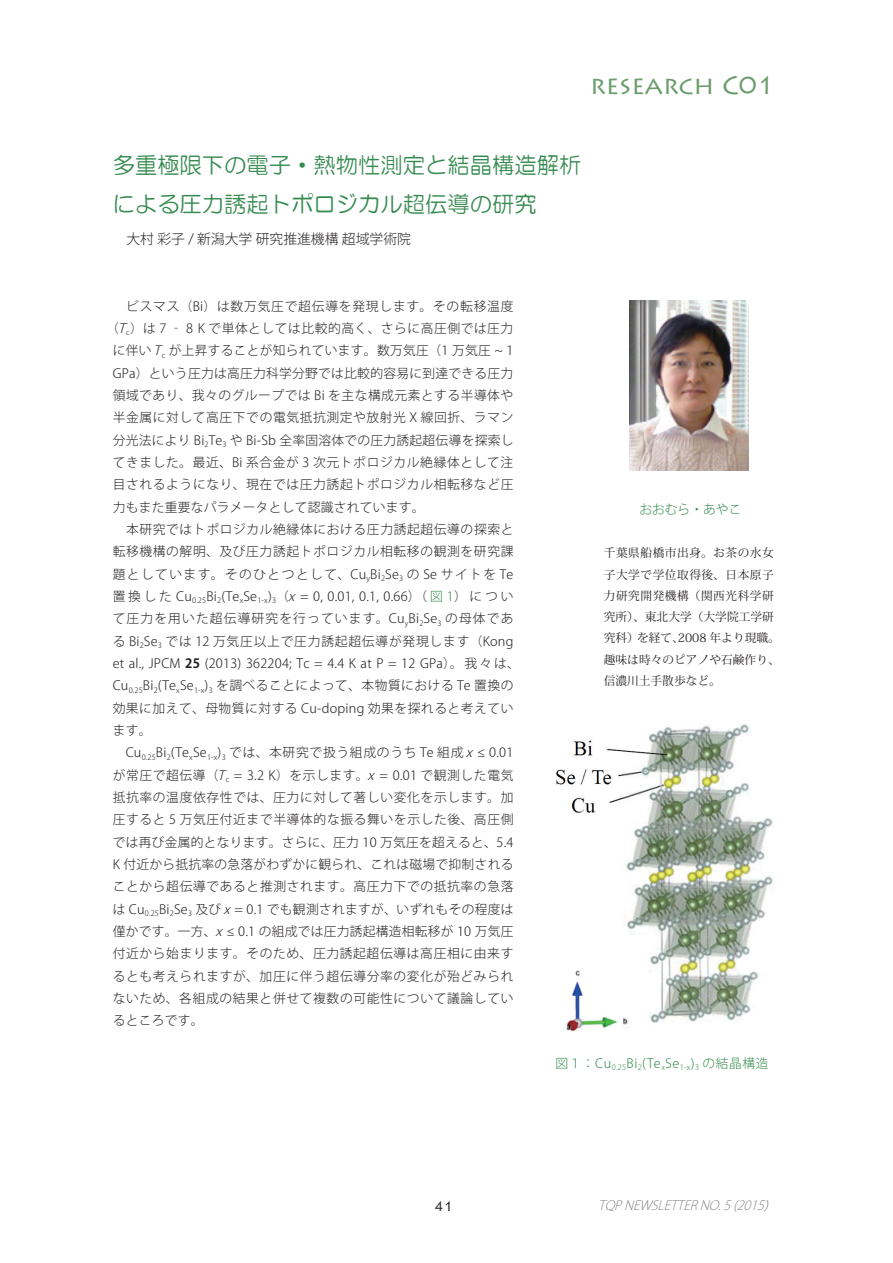
<style>
.page{position:relative;width:893px;height:1263px;background:#fff}
.page>*{position:absolute;margin:0;border:0;box-sizing:border-box;transform-origin:0 0}
.t1{font:25.5px "Lithos Pro";color:#6b9c6c}
.t2{font:22.35px/39px "HG Maru Gothic MPRO";color:#368b50}
.t3{font:300 13.8px "Koz Go Pro";color:#231f20}
.t4{font:13.8px "Lithos Pro";color:#231f20}
.t5{font:300 12.75px "Koz Go Pro";letter-spacing:.05em;color:#231f20}
.t6{font:300 12.75px "Koz Go Pro";letter-spacing:.02em;color:#231f20}
.t7{font:300 12.75px "Koz Go Pro";letter-spacing:.04em;color:#368b50}
.t8{font:300 12.75px "Koz Go Pro";letter-spacing:.11em;color:#231f20}
.t9{font:300 12.75px "Koz Go Pro";letter-spacing:.09em;color:#231f20}
.t10{font:italic 200 12.75px "Koz Go Pro";color:#57585a}
.t11{font:11.7px/21.3px "Koz Min Pro";letter-spacing:.005em;color:#231f20}
.s1{font-style:italic}
.s2{color:#368b50}
.s3{font-weight:700}
</style>
<div class="page">
<img style="left:629px;top:300px;width:119px;height:170px">
<img style="left:555px;top:724px;width:218px;height:308px">
<h1 class="t1" style="left:590px;top:71px;width:187px">RESEARCH C01</h1>
<h2 class="t2" style="left:113px;top:145px;width:470px">多重極限下の電子・熱物性測定と結晶構造解析による圧力誘起トポロジカル超伝導の研究</h2>
<p class="t3" style="left:113px;top:230px;width:300px">　大村 彩子 / 新潟大学 研究推進機構 超域学術院</p>
<p class="t5" style="left:113px;top:298px;width:402px">　ビスマス（Bi）は数万気圧で超伝導を発現します。その転移温度</p>
<p class="t5" style="left:106px;top:320px;width:409px">（<span class="s1">T</span><sub>c</sub>）は 7 ‐ 8 K で単体としては比較的高く、さらに高圧側では圧力</p>
<p class="t6" style="left:113px;top:342px;width:402px">に伴い <span class="s1">T</span><sub>c</sub> が上昇することが知られています。数万気圧（1 万気圧 ~ 1</p>
<p class="t6" style="left:113px;top:365px;width:402px">GPa）という圧力は高圧力科学分野では比較的容易に到達できる圧力</p>
<p class="t5" style="left:113px;top:387px;width:402px">領域であり、我々のグループでは Bi を主な構成元素とする半導体や</p>
<p class="t5" style="left:113px;top:409px;width:402px">半金属に対して高圧下での電気抵抗測定や放射光 X 線回折、ラマン</p>
<p class="t6" style="left:113px;top:432px;width:402px">分光法により Bi<sub>2</sub>Te<sub>3</sub> や Bi-Sb 全率固溶体での圧力誘起超伝導を探索し</p>
<p class="t5" style="left:113px;top:454px;width:402px">てきました。最近、Bi 系合金が 3 次元トポロジカル絶縁体として注</p>
<p class="t5" style="left:113px;top:476px;width:402px">目されるようになり、現在では圧力誘起トポロジカル相転移など圧</p>
<p class="t6" style="left:113px;top:499px;width:314px">力もまた重要なパラメータとして認識されています。</p>
<p class="t5" style="left:113px;top:521px;width:402px">　本研究ではトポロジカル絶縁体における圧力誘起超伝導の探索と</p>
<p class="t5" style="left:113px;top:543px;width:402px">転移機構の解明、及び圧力誘起トポロジカル相転移の観測を研究課</p>
<p class="t8" style="left:113px;top:566px;width:402px">題としています。そのひとつとして、Cu<sub>y</sub>Bi<sub>2</sub>Se<sub>3</sub> の Se サイトを Te</p>
<p class="t6" style="left:113px;top:588px;width:402px">置換した Cu<sub>0.25</sub>Bi<sub>2</sub>(Te<sub>x</sub>Se<sub>1-x</sub>)<sub>3</sub>（<span class="s1">x</span> = 0, 0.01, 0.1, 0.66）（<span class="s2">図 1</span>）につい</p>
<p class="t9" style="left:113px;top:610px;width:402px">て圧力を用いた超伝導研究を行っています。Cu<sub>y</sub>Bi<sub>2</sub>Se<sub>3</sub> の母体であ</p>
<p class="t5" style="left:113px;top:633px;width:402px">る Bi<sub>2</sub>Se<sub>3</sub> では 12 万気圧以上で圧力誘起超伝導が発現します（Kong</p>
<p class="t6" style="left:113px;top:655px;width:409px">et al., JPCM <span class="s3">25</span> (2013) 362204; Tc = 4.4 K at P = 12 GPa）。我々は、</p>
<p class="t5" style="left:113px;top:677px;width:402px">Cu<sub>0.25</sub>Bi<sub>2</sub>(Te<sub>x</sub>Se<sub>1-x</sub>)<sub>3</sub> を調べることによって、本物質における Te 置換の</p>
<p class="t5" style="left:113px;top:700px;width:402px">効果に加えて、母物質に対する Cu-doping 効果を探れると考えてい</p>
<p class="t5" style="left:113px;top:722px;width:40px">ます。</p>
<p class="t5" style="left:113px;top:744px;width:402px">　Cu<sub>0.25</sub>Bi<sub>2</sub>(Te<sub>x</sub>Se<sub>1-x</sub>)<sub>3</sub> では、本研究で扱う組成のうち Te 組成 <span class="s1">x</span>≤ 0.01</p>
<p class="t5" style="left:113px;top:766px;width:402px">が常圧で超伝導（<span class="s1">T</span><sub>c</sub> = 3.2 K）を示します。<span class="s1">x</span> = 0.01 で観測した電気</p>
<p class="t5" style="left:113px;top:789px;width:402px">抵抗率の温度依存性では、圧力に対して著しい変化を示します。加</p>
<p class="t5" style="left:113px;top:811px;width:402px">圧すると 5 万気圧付近まで半導体的な振る舞いを示した後、高圧側</p>
<p class="t6" style="left:113px;top:833px;width:402px">では再び金属的となります。さらに、圧力 10 万気圧を超えると、5.4</p>
<p class="t6" style="left:113px;top:856px;width:402px">K 付近から抵抗率の急落がわずかに観られ、これは磁場で抑制される</p>
<p class="t5" style="left:113px;top:878px;width:402px">ことから超伝導であると推測されます。高圧力下での抵抗率の急落</p>
<p class="t6" style="left:113px;top:900px;width:402px">は Cu<sub>0.25</sub>Bi<sub>2</sub>Se<sub>3</sub> 及び <span class="s1">x</span> = 0.1 でも観測されますが、いずれもその程度は</p>
<p class="t6" style="left:113px;top:923px;width:402px">僅かです。一方、<span class="s1">x</span>≤ 0.1 の組成では圧力誘起構造相転移が 10 万気圧</p>
<p class="t5" style="left:113px;top:945px;width:402px">付近から始まります。そのため、圧力誘起超伝導は高圧相に由来す</p>
<p class="t5" style="left:113px;top:967px;width:402px">るとも考えられますが、加圧に伴う超伝導分率の変化が殆どみられ</p>
<p class="t5" style="left:113px;top:990px;width:402px">ないため、各組成の結果と併せて複数の可能性について議論してい</p>
<p class="t5" style="left:113px;top:1012px;width:92px">るところです。</p>
<p class="t7" style="left:639px;top:501px;width:104px">おおむら・あやこ</p>
<p class="t11" style="left:604px;top:542px;width:177px">千葉県船橋市出身。お茶の水女子大学で学位取得後、日本原子力研究開発機構（関西光科学研究所）、東北大学（大学院工学研究科）を経て、2008 年より現職。趣味は時々のピアノや石鹸作り、信濃川土手散歩など。</p>
<p class="t7" style="left:555px;top:1055px;width:215px">図１：Cu<sub>0.25</sub>Bi<sub>2</sub>(Te<sub>x</sub>Se<sub>1-x</sub>)<sub>3</sub> の結晶構造</p>
<p class="t4" style="left:434px;top:1198px;width:21px">41</p>
<p class="t10" style="left:598px;top:1197px;width:175px">TQPNEWSLETTERNO.5(2015)</p>
</div>
